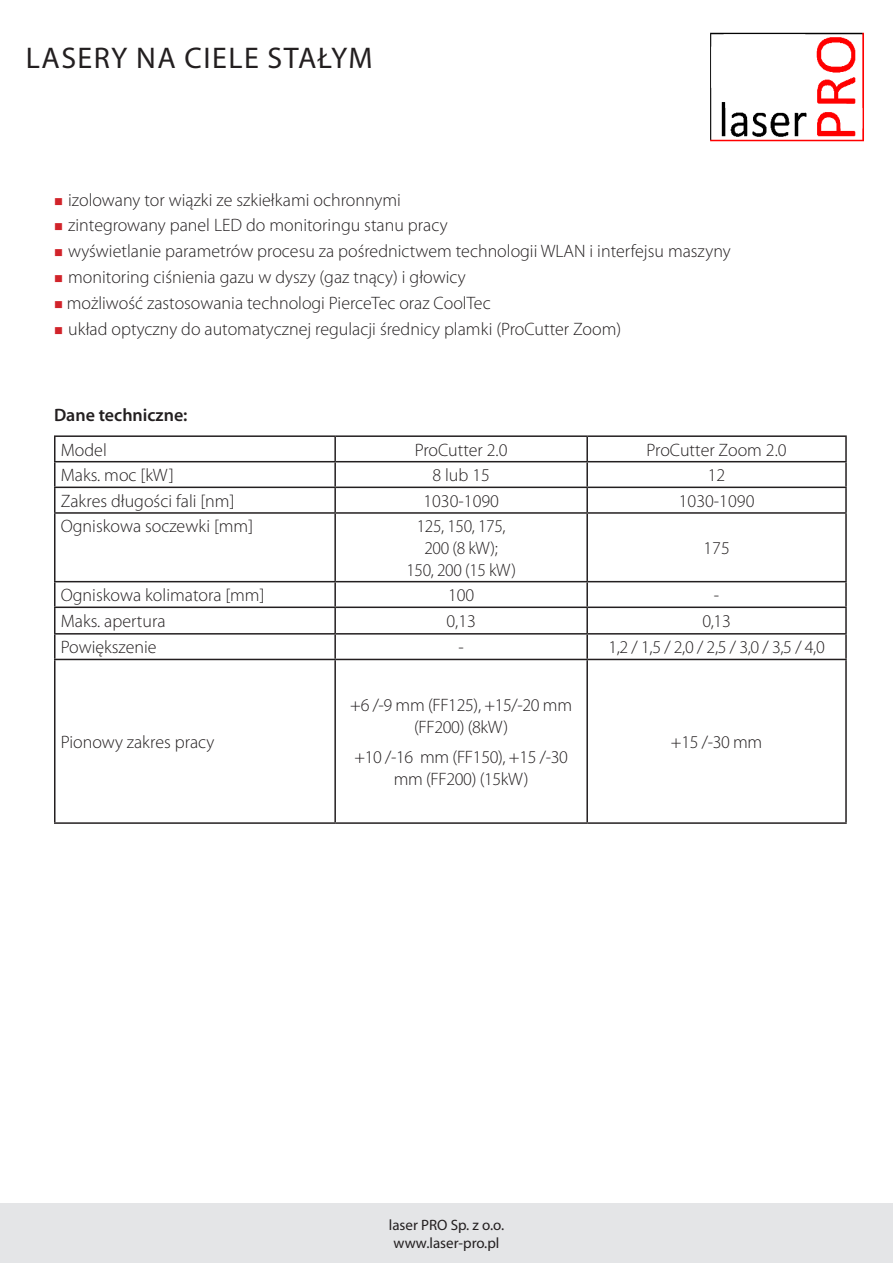
<style>
.page{position:relative;width:893px;height:1263px;background:#fff}
.page>*{position:absolute;margin:0;border:0;box-sizing:border-box;transform-origin:0 0}
.t1{font:30px "Myriad Pro";letter-spacing:.05em;color:#231f20}
.t2{font:300 18px "Myriad Pro";color:#231f20}
.t3{font:300 18px/21.6px "Myriad Pro";letter-spacing:-.02em;color:#231f20;text-align:center}
.t4{font:600 18px "Myriad Pro";color:#231f20}
.t5{font:15px "Myriad Pro";color:#231f20}
.s1{color:#d1232a}
</style>
<div class="page">
<hr style="left:54px;top:435px;width:281px;height:2px;background:#231f20">
<hr style="left:54px;top:437px;width:2px;height:24px;background:#231f20">
<hr style="left:335px;top:435px;width:252px;height:2px;background:#231f20">
<hr style="left:334px;top:437px;width:2px;height:24px;background:#231f20">
<hr style="left:587px;top:435px;width:260px;height:2px;background:#231f20">
<hr style="left:586px;top:437px;width:2px;height:24px;background:#231f20">
<hr style="left:845px;top:437px;width:2px;height:24px;background:#231f20">
<hr style="left:54px;top:461px;width:281px;height:1px;background:#231f20">
<hr style="left:54px;top:462px;width:2px;height:25px;background:#231f20">
<hr style="left:54px;top:487px;width:281px;height:1px;background:#231f20">
<hr style="left:54px;top:488px;width:2px;height:24px;background:#231f20">
<hr style="left:335px;top:487px;width:252px;height:1px;background:#231f20">
<hr style="left:54px;top:512px;width:281px;height:2px;background:#231f20">
<hr style="left:54px;top:514px;width:2px;height:67px;background:#231f20">
<hr style="left:54px;top:581px;width:281px;height:1px;background:#231f20">
<hr style="left:54px;top:582px;width:2px;height:24px;background:#231f20">
<hr style="left:54px;top:606px;width:281px;height:2px;background:#231f20">
<hr style="left:54px;top:608px;width:2px;height:25px;background:#231f20">
<hr style="left:335px;top:606px;width:252px;height:2px;background:#231f20">
<hr style="left:334px;top:608px;width:2px;height:25px;background:#231f20">
<hr style="left:587px;top:606px;width:260px;height:2px;background:#231f20">
<hr style="left:586px;top:608px;width:2px;height:25px;background:#231f20">
<hr style="left:845px;top:608px;width:2px;height:25px;background:#231f20">
<hr style="left:54px;top:633px;width:281px;height:2px;background:#231f20">
<hr style="left:54px;top:635px;width:2px;height:24px;background:#231f20">
<hr style="left:335px;top:633px;width:252px;height:2px;background:#231f20">
<hr style="left:334px;top:635px;width:2px;height:24px;background:#231f20">
<hr style="left:587px;top:633px;width:260px;height:2px;background:#231f20">
<hr style="left:586px;top:635px;width:2px;height:24px;background:#231f20">
<hr style="left:845px;top:635px;width:2px;height:24px;background:#231f20">
<hr style="left:54px;top:659px;width:281px;height:1px;background:#231f20">
<hr style="left:54px;top:660px;width:2px;height:162px;background:#231f20">
<hr style="left:335px;top:659px;width:252px;height:1px;background:#231f20">
<hr style="left:334px;top:660px;width:2px;height:162px;background:#231f20">
<hr style="left:587px;top:659px;width:260px;height:1px;background:#231f20">
<hr style="left:586px;top:660px;width:2px;height:162px;background:#231f20">
<hr style="left:845px;top:660px;width:2px;height:162px;background:#231f20">
<hr style="left:54px;top:822px;width:281px;height:2px;background:#231f20">
<hr style="left:335px;top:822px;width:252px;height:2px;background:#231f20">
<hr style="left:587px;top:822px;width:260px;height:2px;background:#231f20">
<hr style="left:335px;top:461px;width:252px;height:1px;background:#231f20">
<hr style="left:334px;top:462px;width:2px;height:25px;background:#231f20">
<hr style="left:587px;top:461px;width:260px;height:1px;background:#231f20">
<hr style="left:586px;top:462px;width:2px;height:25px;background:#231f20">
<hr style="left:845px;top:462px;width:2px;height:25px;background:#231f20">
<hr style="left:334px;top:488px;width:2px;height:24px;background:#231f20">
<hr style="left:587px;top:487px;width:260px;height:1px;background:#231f20">
<hr style="left:586px;top:488px;width:2px;height:24px;background:#231f20">
<hr style="left:845px;top:488px;width:2px;height:24px;background:#231f20">
<hr style="left:335px;top:512px;width:252px;height:2px;background:#231f20">
<hr style="left:334px;top:514px;width:2px;height:67px;background:#231f20">
<hr style="left:587px;top:512px;width:260px;height:2px;background:#231f20">
<hr style="left:586px;top:514px;width:2px;height:67px;background:#231f20">
<hr style="left:845px;top:514px;width:2px;height:67px;background:#231f20">
<hr style="left:335px;top:581px;width:252px;height:1px;background:#231f20">
<hr style="left:334px;top:582px;width:2px;height:24px;background:#231f20">
<hr style="left:587px;top:581px;width:260px;height:1px;background:#231f20">
<hr style="left:586px;top:582px;width:2px;height:24px;background:#231f20">
<hr style="left:845px;top:582px;width:2px;height:24px;background:#231f20">
<img style="left:710px;top:32px;width:154px;height:110px">
<div style="left:0;top:1203px;width:893px;height:60px;background:#e4e5e7"></div>
<p class="t1" style="left:26px;top:39px;width:175px">LASERY na ciele</p>
<p class="t1" style="left:268px;top:39px;width:17px">stały</p>
<p class="t1" style="left:349px;top:39px;width:26px">m</p>
<p class="t2" style="left:54px;top:189px;width:348px"><span class="s1">■</span> izolowany tor wiązki ze szkiełkami ochronnymi</p>
<p class="t2" style="left:54px;top:215px;width:395px"><span class="s1">■</span> zintegrowany panel LED do monitoringu stanu pracy</p>
<p class="t2" style="left:54px;top:240px;width:678px"><span class="s1">■</span> wyświetlanie parametrów procesu za pośrednictwem technologii WLAN i interfejsu maszyny</p>
<p class="t2" style="left:54px;top:266px;width:413px"><span class="s1">■</span> monitoring ciśnienia gazu w dyszy (gaz tnący) i głowicy</p>
<p class="t2" style="left:54px;top:292px;width:438px"><span class="s1">■</span> możliwość zastosowania technologi PierceTec oraz CoolTec</p>
<p class="t2" style="left:54px;top:318px;width:569px"><span class="s1">■</span> układ optyczny do automatycznej regulacji średnicy plamki (ProCutter Zoom)</p>
<p class="t4" style="left:54px;top:403px;width:135px">Dane techniczne:</p>
<p class="t2" style="left:61px;top:439px;width:48px">Model</p>
<p class="t2" style="left:415px;top:439px;width:94px">ProCutter 2.0</p>
<p class="t2" style="left:647px;top:439px;width:142px">ProCutter Zoom 2.0</p>
<p class="t2" style="left:61px;top:464px;width:115px">Maks. moc [kW]</p>
<p class="t2" style="left:432px;top:464px;width:59px">8 lub 15</p>
<p class="t2" style="left:708px;top:464px;width:19px">12</p>
<p class="t2" style="left:61px;top:490px;width:175px">Zakres długości fali [nm]</p>
<p class="t2" style="left:423px;top:490px;width:77px">1030-1090</p>
<p class="t2" style="left:679px;top:490px;width:77px">1030-1090</p>
<p class="t2" style="left:61px;top:516px;width:194px">Ogniskowa soczewki [mm]</p>
<p class="t3" style="left:406px;top:515px;width:111px">125, 150, 175,<br>200 (8 kW);<br>150, 200 (15 kW)</p>
<p class="t2" style="left:703px;top:537px;width:28px">175</p>
<p class="t2" style="left:61px;top:584px;width:205px">Ogniskowa kolimatora [mm]</p>
<p class="t2" style="left:448px;top:584px;width:28px">100</p>
<p class="t2" style="left:714px;top:584px;width:7px">-</p>
<p class="t2" style="left:61px;top:610px;width:106px">Maks. apertura</p>
<p class="t2" style="left:446px;top:610px;width:31px">0,13</p>
<p class="t2" style="left:702px;top:610px;width:30px">0,13</p>
<p class="t2" style="left:61px;top:636px;width:97px">Powiększenie</p>
<p class="t2" style="left:458px;top:636px;width:7px">-</p>
<p class="t2" style="left:608px;top:636px;width:218px">1,2 / 1,5 / 2,0 / 2,5 / 3,0 / 3,5 / 4,0</p>
<p class="t2" style="left:61px;top:731px;width:155px">Pionowy zakres pracy</p>
<p class="t3" style="left:350px;top:694px;width:223px">+6 /-9 mm (FF125), +15/-20 mm (FF200) (8kW)</p>
<p class="t3" style="left:354px;top:746px;width:215px">+10 /-16 mm (FF150), +15 /-30 mm (FF200) (15kW)</p>
<p class="t2" style="left:671px;top:731px;width:93px">+15 /-30 mm</p>
<p class="t5" style="left:389px;top:1215px;width:117px">laser PRO Sp. z o.o.</p>
<p class="t5" style="left:393px;top:1233px;width:108px">www.laser-pro.pl</p>
</div>
